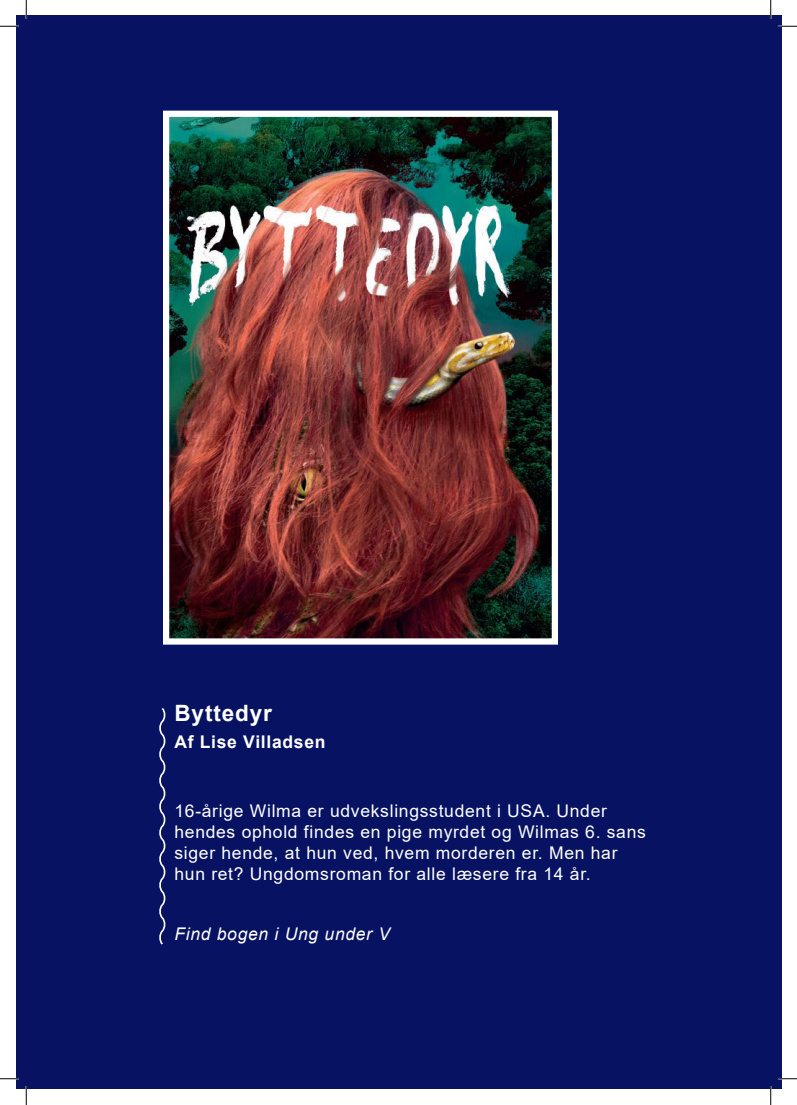
<style>
.page{position:relative;width:797px;height:1105px;background:#fff}
.page>*{position:absolute;margin:0;border:0;box-sizing:border-box;transform-origin:0 0}
.Body_Text{font:700 22.5px "Arial";letter-spacing:.04em;color:#fff}
.Body_Text-2{font:17.5px/21px "Arial";letter-spacing:.04em;color:#fff}
.Body_Text-3{font:italic 17.5px "Arial";letter-spacing:.04em;color:#fff}
.Body_Text-4{font:700 17.5px "Arial";letter-spacing:.04em;color:#fff}
</style>
<div class="page">
<div style="left:16px;top:16px;width:765px;height:1073px;background:#071262"></div>
<img style="left:170px;top:118px;width:381px;height:520px">
<div style="left:163px;top:111px;width:395px;height:534px;border:6px solid #fff"></div>
<svg style="left:159px;top:708px;width:7px;height:237px"></svg>
<svg style="left:0;top:25px;width:19px;height:2px"></svg>
<svg style="left:778px;top:25px;width:19px;height:2px"></svg>
<svg style="left:0;top:1078px;width:19px;height:1px"></svg>
<svg style="left:778px;top:1078px;width:19px;height:1px"></svg>
<svg style="left:25px;top:0;width:2px;height:19px"></svg>
<svg style="left:25px;top:1086px;width:2px;height:19px"></svg>
<svg style="left:770px;top:0;width:1px;height:19px"></svg>
<svg style="left:770px;top:1086px;width:1px;height:19px"></svg>
<p class="Body_Text" style="left:174px;top:697px;width:99px">Byttedyr</p>
<p class="Body_Text-4" style="left:174px;top:730px;width:152px">Af Lise Villadsen</p>
<p class="Body_Text-2" style="left:174px;top:800px;width:473px">16-årige Wilma er udvekslingsstudent i USA. Under hendes ophold findes en pige myrdet og Wilmas 6. sans siger hende, at hun ved, hvem morderen er. Men har hun ret? Ungdomsroman for alle læsere fra 14 år.</p>
<p class="Body_Text-3" style="left:174px;top:922px;width:217px">Find bogen i Ung under V</p>
</div>
